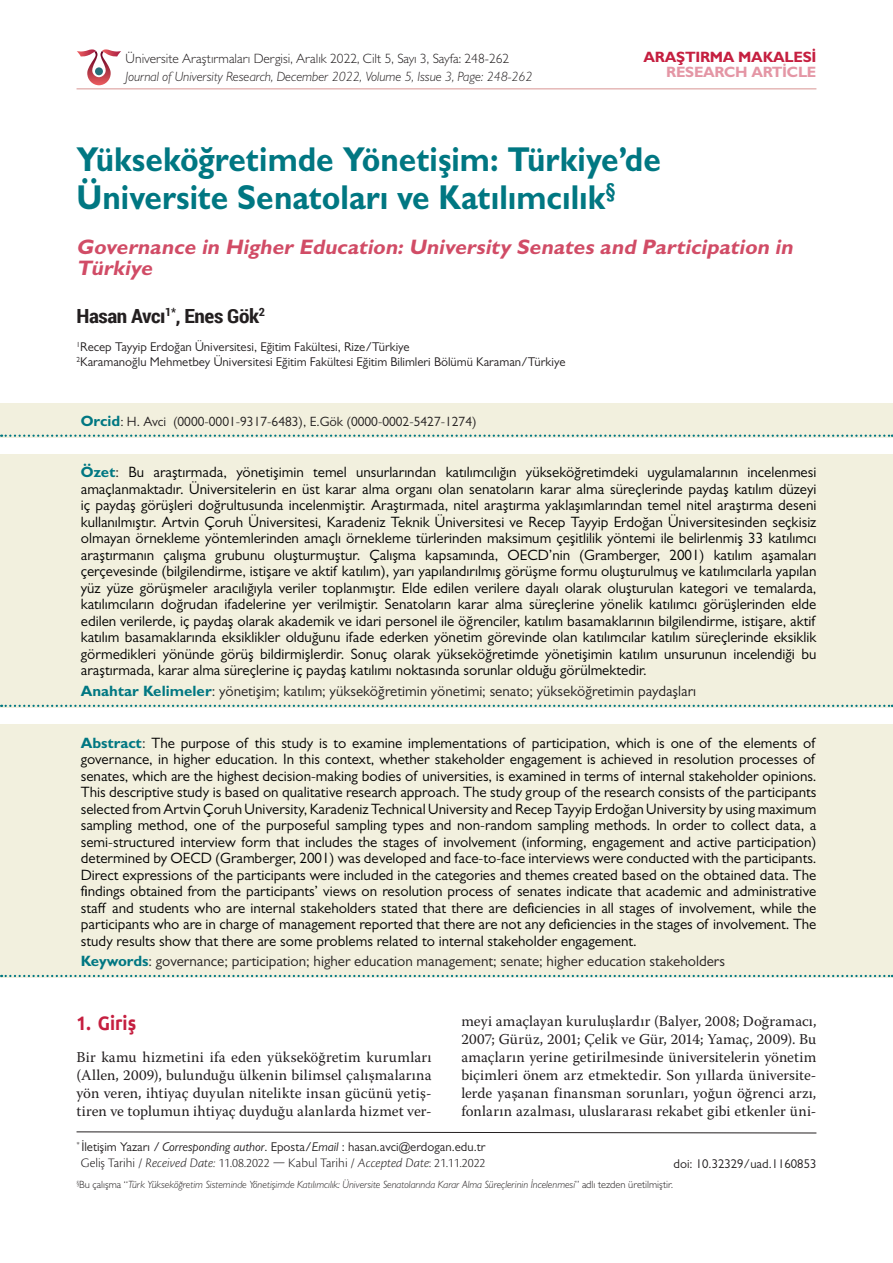
<style>
.page{position:relative;width:893px;height:1263px;background:#fff}
.page>*{position:absolute;margin:0;border:0;box-sizing:border-box;transform-origin:0 0}
.t1{font:700 34.65px/37.8px "Gill Sans";color:#007782;scale:.91 1}
.t2{font:italic 700 21px/20.2px "Gill Sans";color:#d14c66}
.t3{font:700 19.5px "Roboto Condensed";letter-spacing:-.02em;color:#231f20;scale:1.1 1}
.t4{font:700 19.5px "Ubuntu";color:#c51f40;scale:.9 1}
.t5{font:15px/16.5px "Gill Sans";color:#000;text-align:justify}
.t6{font:15px/18px "Warnock Pro";letter-spacing:.01em;color:#231f20;text-align:justify}
.t7{font:15px "Gill Sans";color:#231f20}
.t8{font:700 15px "Gill Sans";letter-spacing:-.02em;color:#c51f40}
.t9{font:700 15px "Gill Sans";letter-spacing:-.02em;color:#e496a5}
.t10{font:300 13.5px "Cronos Pro";color:#231f20}
.t11{font:italic 300 13.5px "Gill Sans";color:#231f20}
.t12{font:300 13.5px "Gill Sans";color:#231f20}
.t13{font:13.5px "Gill Sans";color:#231f20}
.t14{font:12.75px/15.3px "Gill Sans";color:#231f20}
.t15{font:italic 300 10.5px "Gill Sans";color:#231f20}
.s1{font-weight:700;font-size:15px;color:#007782}
.s2{font-weight:700;color:#007782}
.s3{color:#231f20}
.s4{font-style:italic}
.s5{font-style:normal}
</style>
<div class="page">
<div style="left:0;top:403px;width:893px;height:34px;background:#f2f0de"></div>
<svg style="left:1px;top:435px;width:892px;height:2px"></svg>
<div style="left:0;top:454px;width:893px;height:233px;background:#f2f0de"></div>
<div style="left:0;top:673px;width:893px;height:34px;background:#f2f0de"></div>
<svg style="left:1px;top:705px;width:892px;height:2px"></svg>
<div style="left:0;top:724px;width:893px;height:233px;background:#f2f0de"></div>
<div style="left:0;top:943px;width:893px;height:34px;background:#f2f0de"></div>
<svg style="left:1px;top:975px;width:892px;height:2px"></svg>
<svg style="left:76px;top:1131px;width:741px;height:3px"></svg>
<hr style="left:77px;top:88px;width:739px;height:2px;background:#e5b8b7">
<svg style="left:77px;top:49px;width:44px;height:36px"></svg>
<div style="left:95px;top:67px;width:8px;height:8px;background:#257079;border-radius:50%"></div>
<p class="t12" style="left:126px;top:51px;width:385px">Üniversite Araştırmaları Dergisi, Aralık 2022, Cilt 5, Sayı 3, Sayfa: 248-262</p>
<p class="t11" style="left:126px;top:69px;width:408px">Journal of University Research, December 2022, Volume 5, Issue 3, Page: 248-262</p>
<p class="t8" style="left:644px;top:48px;width:174px">ARAŞTIRMA MAKALESI</p>
<p class="t9" style="left:666px;top:63px;width:152px">RESEARCH ARTICLE</p>
<h1 class="t1" style="left:77px;top:139px;width:644px">Yükseköğretimde Yönetişim: Türkiye’de<br>Üniversite Senatoları ve Katılımcılık<sup>§</sup></h1>
<h2 class="t2" style="left:77px;top:237px;width:722px">Governance in Higher Education: University Senates and Participation in<br>Türkiye</h2>
<h3 class="t3" style="left:77px;top:302px;width:173px">Hasan Avcı<sup>1*</sup>, Enes Gök<sup>2</sup></h3>
<p class="t14" style="left:77px;top:339px;width:490px"><sup>1</sup>Recep Tayyip Erdoğan Üniversitesi, Eğitim Fakültesi, Rize/Türkiye<br><sup>2</sup>Karamanoğlu Mehmetbey Üniversitesi Eğitim Fakültesi Eğitim Bilimleri Bölümü Karaman/Türkiye</p>
<p class="t13" style="left:81px;top:414px;width:397px"><span class="s1">Orcid</span>: H. Avci (0000-0001-9317-6483), E.Gök (0000-0002-5427-1274)</p>
<p class="t5" style="left:81px;top:464px;width:737px"><span class="s2">Özet</span><span class="s3">:</span> Bu araştırmada, yönetişimin temel unsurlarından katılımcılığın yükseköğretimdeki uygulamalarının incelenmesi amaçlanmaktadır. Üniversitelerin en üst karar alma organı olan senatoların karar alma süreçlerinde paydaş katılım düzeyi iç paydaş görüşleri doğrultusunda incelenmiştir. Araştırmada, nitel araştırma yaklaşımlarından temel nitel araştırma deseni kullanılmıştır. Artvin Çoruh Üniversitesi, Karadeniz Teknik Üniversitesi ve Recep Tayyip Erdoğan Üniversitesinden seçkisiz olmayan örnekleme yöntemlerinden amaçlı örnekleme türlerinden maksimum çeşitlilik yöntemi ile belirlenmiş 33 katılımcı araştırmanın çalışma grubunu oluşturmuştur. Çalışma kapsamında, OECD’nin (Gramberger, 2001) katılım aşamaları çerçevesinde (bilgilendirme, istişare ve aktif katılım), yarı yapılandırılmış görüşme formu oluşturulmuş ve katılımcılarla yapılan yüz yüze görüşmeler aracılığıyla veriler toplanmıştır. Elde edilen verilere dayalı olarak oluşturulan kategori ve temalarda, katılımcıların doğrudan ifadelerine yer verilmiştir. Senatoların karar alma süreçlerine yönelik katılımcı görüşlerinden elde edilen verilerde, iç paydaş olarak akademik ve idari personel ile öğrenciler, katılım basamaklarının bilgilendirme, istişare, aktif katılım basamaklarında eksiklikler olduğunu ifade ederken yönetim görevinde olan katılımcılar katılım süreçlerinde eksiklik görmedikleri yönünde görüş bildirmişlerdir. Sonuç olarak yükseköğretimde yönetişimin katılım unsurunun incelendiği bu araştırmada, karar alma süreçlerine iç paydaş katılımı noktasında sorunlar olduğu görülmektedir.</p>
<p class="t7" style="left:81px;top:682px;width:617px"><span class="s2">Anahtar Kelimeler</span>: yönetişim; katılım; yükseköğretimin yönetimi; senato; yükseköğretimin paydaşları</p>
<p class="t5" style="left:81px;top:734px;width:737px"><span class="s2">Abstract</span><span class="s3">:</span> The purpose of this study is to examine implementations of participation, which is one of the elements of governance, in higher education. In this context, whether stakeholder engagement is achieved in resolution processes of senates, which are the highest decision-making bodies of universities, is examined in terms of internal stakeholder opinions.<br>This descriptive study is based on qualitative research approach. The study group of the research consists of the participants selected from Artvin Çoruh University, Karadeniz Technical University and Recep Tayyip Erdoğan University by using maximum sampling method, one of the purposeful sampling types and non-random sampling methods. In order to collect data, a semi-structured interview form that includes the stages of involvement (informing, engagement and active participation) determined by OECD (Gramberger, 2001) was developed and face-to-face interviews were conducted with the participants.<br>Direct expressions of the participants were included in the categories and themes created based on the obtained data. The findings obtained from the participants’ views on resolution process of senates indicate that academic and administrative staff and students who are internal stakeholders stated that there are deficiencies in all stages of involvement, while the participants who are in charge of management reported that there are not any deficiencies in the stages of involvement. The study results show that there are some problems related to internal stakeholder engagement.</p>
<p class="t7" style="left:81px;top:953px;width:646px"><span class="s2">Keywords</span>: governance; participation; higher education management; senate; higher education stakeholders</p>
<h3 class="t4" style="left:77px;top:1011px;width:68px">1. Giriş</h3>
<p class="t6" style="left:77px;top:1048px;width:357px">Bir kamu hizmetini ifa eden yükseköğretim kurumları (Allen, 2009), bulunduğu ülkenin bilimsel çalışmalarına yön veren, ihtiyaç duyulan nitelikte insan gücünü yetiş&shy;tiren ve toplumun ihtiyaç duyduğu alanlarda hizmet ver-</p>
<p class="t6" style="left:461px;top:1012px;width:357px">meyi amaçlayan kuruluşlardır (Balyer, 2008; Doğramacı, 2007; Gürüz, 2001; Çelik ve Gür, 2014; Yamaç, 2009). Bu amaçların yerine getirilmesinde üniversitelerin yönetim biçimleri önem arz etmektedir. Son yıllarda üniversite&shy;lerde yaşanan finansman sorunları, yoğun öğrenci arzı, fonların azalması, uluslararası rekabet gibi etkenler üni-</p>
<p class="t14" style="left:77px;top:1139px;width:410px"><sup>*</sup> İletişim Yazarı <span class="s4">/ Corresponding author</span>. Eposta/<span class="s4">Email</span> : hasan.avci@erdogan.edu.tr</p>
<p class="t10" style="left:81px;top:1155px;width:406px">Geliş Tarihi / <span class="s4">Received Date:</span> 11.08.2022 — Kabul Tarihi / <span class="s4">Accepted Date</span>: 21.11.2022</p>
<p class="t14" style="left:673px;top:1156px;width:144px">doi: 10.32329/uad.1160853</p>
<p class="t15" style="left:77px;top:1178px;width:598px"><sup>§</sup><span class="s5">Bu çalışma “</span>Türk Yükseköğretim Sisteminde Yönetişimde Katılımcılık: Üniversite Senatolarında Karar Alma Süreçlerinin İncelenmesi<span class="s5">” adlı tezden üretilmiştir.</span></p>
</div>
